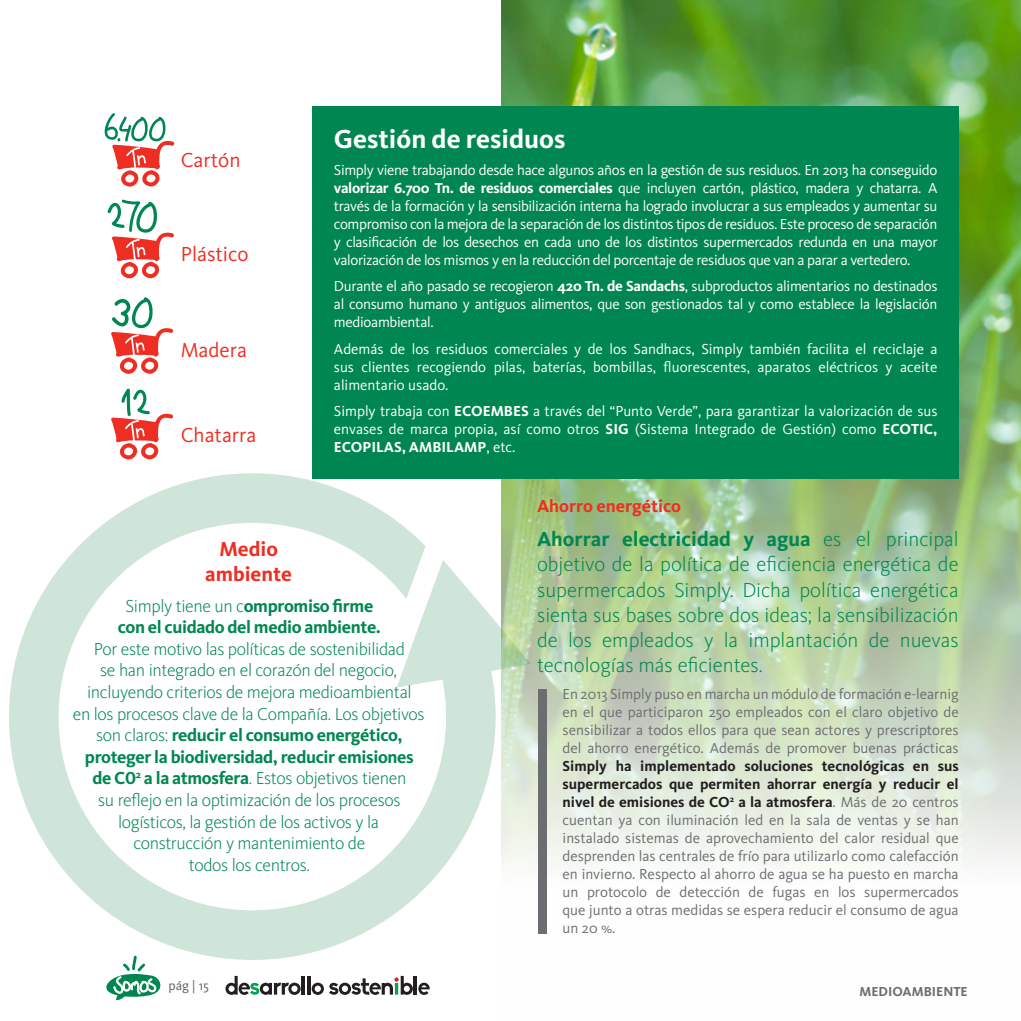
<style>
.page{position:relative;width:1021px;height:1021px;background:#fff}
.page>*{position:absolute;margin:0;border:0;box-sizing:border-box;transform-origin:0 0}
.t1{font:700 27px "Kievit OT";color:#fff}
.t2{font:300 21px/25.2px "Kievit OT";color:#008751;text-align:justify}
.t3{font:21px "Kievit OT";color:#ee2e22}
.t4{font:700 21px/25.2px "Kievit OT";color:#ee2e22;text-align:center}
.t5{font:300 18px/21.6px "Kievit OT";letter-spacing:-.02em;color:#008751;text-align:center}
.t6{font:700 18px/21.6px "Kievit OT";letter-spacing:-.02em;color:#008751;text-align:center}
.t7{font:700 18px "Kievit OT";color:#ee2e22}
.t8{font:15px/18px "Kievit OT";letter-spacing:-.01em;color:#fff;text-align:justify}
.t9{font:15px/18px "Kievit OT";color:#6c6d70;text-align:justify}
.t10{font:700 13.5px "Kievit OT";color:#6c6d70}
.t11{font:13.5px "Kievit OT";color:#6c6d70}
.s1{font-weight:700}
.s2{font-weight:300}
.s3{font-weight:700;color:#231f20}
</style>
<div class="page">
<svg style="left:106px;top:959px;width:55px;height:42px"></svg>
<svg style="left:225px;top:975px;width:75px;height:19px"></svg>
<hr style="left:301px;top:975px;width:4px;height:19px;background:#231f20">
<hr style="left:307px;top:975px;width:3px;height:19px;background:#231f20">
<svg style="left:312px;top:975px;width:118px;height:19px"></svg>
<svg style="left:9px;top:473px;width:493px;height:486px"></svg>
<img style="left:502px;top:0;width:518px;height:934px">
<div style="left:313px;top:106px;width:645px;height:372px;background:#008751"></div>
<div style="left:538px;top:689px;width:8px;height:244px;background:#6c6d70"></div>
<svg style="left:111px;top:388px;width:62px;height:72px"></svg>
<svg style="left:104px;top:113px;width:71px;height:74px"></svg>
<svg style="left:107px;top:199px;width:67px;height:79px"></svg>
<svg style="left:111px;top:297px;width:62px;height:77px"></svg>
<h2 class="t3" style="left:181px;top:147px;width:61px">Cartón</h2>
<h2 class="t3" style="left:181px;top:241px;width:69px">Plástico</h2>
<h2 class="t3" style="left:181px;top:337px;width:68px">Madera</h2>
<h2 class="t3" style="left:181px;top:422px;width:77px">Chatarra</h2>
<h1 class="t1" style="left:334px;top:123px;width:233px">Gestión de residuos</h1>
<p class="t8" style="left:334px;top:160px;width:605px">Simply viene trabajando desde hace algunos años en la gestión de sus residuos. En 2013 ha conseguido <span class="s1">valorizar 6.700 Tn. de residuos comerciales</span> que incluyen cartón, plástico, madera y chatarra. A través de la formación y la sensibilización interna ha logrado involucrar a sus empleados y aumentar su compromiso con la mejora de la separación de los distintos tipos de residuos. Este proceso de separación y clasificación de los desechos en cada uno de los distintos supermercados redunda en una mayor valorización de los mismos y en la reducción del porcentaje de residuos que van a parar a vertedero.</p>
<p class="t8" style="left:334px;top:277px;width:605px">Durante el año pasado se recogieron <span class="s1">420 Tn. de Sandachs</span>, subproductos alimentarios no destinados al consumo humano y antiguos alimentos, que son gestionados tal y como establece la legislación medioambiental.</p>
<p class="t8" style="left:334px;top:339px;width:605px">Además de los residuos comerciales y de los Sandhacs, Simply también facilita el reciclaje a sus clientes recogiendo pilas, baterías, bombillas, fluorescentes, aparatos eléctricos y aceite alimentario usado.</p>
<p class="t8" style="left:334px;top:402px;width:605px">Simply trabaja con <span class="s1">ECOEMBES</span> a través del “Punto Verde”, para garantizar la valorización de sus envases de marca propia, así como otros <span class="s1">SIG</span> (Sistema Integrado de Gestión) como <span class="s1">ECOTIC, ECOPILAS, AMBILAMP</span>, etc.</p>
<h2 class="t4" style="left:205px;top:536px;width:88px">Medio ambiente</h2>
<p class="t6" style="left:118px;top:594px;width:265px"><span class="s2">Simply tiene un c</span>ompromiso firme con el cuidado del medio ambiente.</p>
<p class="t5" style="left:73px;top:637px;width:353px">Por este motivo las políticas de sostenibilidad<br>se han integrado en el corazón del negocio, incluyendo criterios de mejora medioambiental<br>en los procesos clave de la Compañía. Los objetivos son claros: <span class="s1">reducir el consumo energético, proteger la biodiversidad, reducir emisiones de C0</span><sup>2</sup> <span class="s1">a la atmosfera</span>. Estos objetivos tienen<br>su reflejo en la optimización de los procesos logísticos, la gestión de los activos y la construcción y mantenimiento de<br>todos los centros.</p>
<p class="t11" style="left:168px;top:977px;width:42px">pág | 15</p>
<p class="t7" style="left:537px;top:495px;width:146px">Ahorro energético</p>
<p class="t2" style="left:537px;top:526px;width:423px"><span class="s1">Ahorrar electricidad y agua</span> es el principal objetivo de la política de eficiencia energética de supermercados Simply. Dicha política energética sienta sus bases sobre dos ideas; la sensibilización de los empleados y la implantación de nuevas tecnologías más eficientes.</p>
<p class="t9" style="left:562px;top:684px;width:397px">En 2013 Simply puso en marcha un módulo de formación e-learnig en el que participaron 250 empleados con el claro objetivo de sensibilizar a todos ellos para que sean actores y prescriptores del ahorro energético. Además de promover buenas prácticas</p>
<p class="t9" style="left:562px;top:756px;width:397px"><span class="s3">Simply ha implementado soluciones tecnológicas en sus supermercados que permiten ahorrar energía y reducir el nivel de emisiones de CO</span><sup>2</sup> <span class="s3">a la atmosfera</span>. Más de 20 centros cuentan ya con iluminación led en la sala de ventas y se han instalado sistemas de aprovechamiento del calor residual que desprenden las centrales de frío para utilizarlo como calefacción en invierno. Respecto al ahorro de agua se ha puesto en marcha un protocolo de detección de fugas en los supermercados que junto a otras medidas se espera reducir el consumo de agua un 20 %.</p>
<p class="t10" style="left:859px;top:983px;width:110px">MEDIOAMBIENTE</p>
</div>
